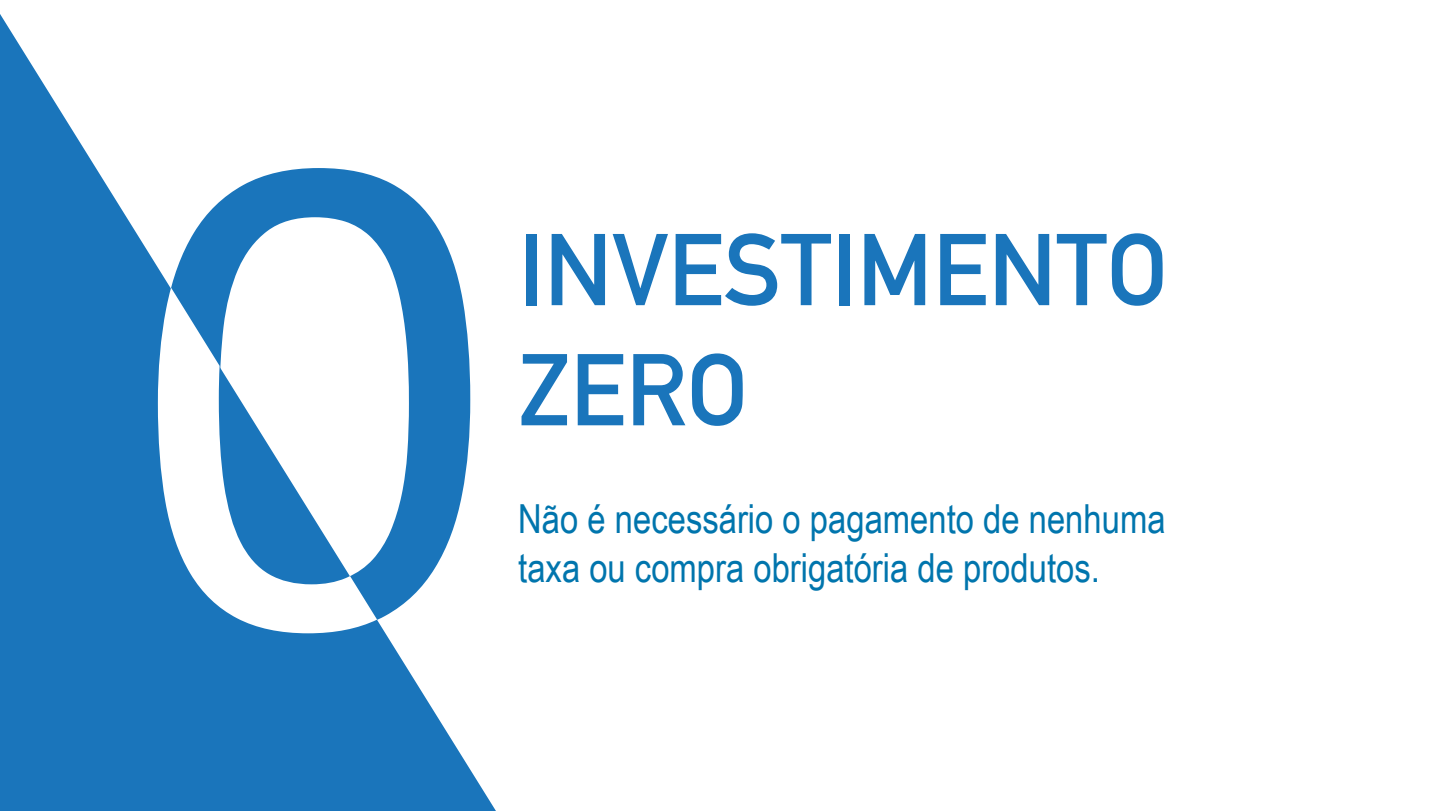
<style>
.page{position:relative;width:1440px;height:811px;background:#fff}
.page>*{position:absolute;margin:0;border:0;box-sizing:border-box;transform-origin:0 0}
.t1{font:713.8px "Calibri";color:#1a75bb}
.t2{font:100px/120px "Alte DIN1451 Mittelschrift";color:#1a75bb}
.t3{font:40px/48px "Arial Narrow";color:#0075ad}
</style>
<div class="page">
<svg style="left:0;top:14px;width:496px;height:796px"></svg>
<svg style="left:158px;top:287px;width:219px;height:346px"></svg>
<h1 class="t1" style="left:133px;top:-63px;width:363px">0</h1>
<h2 class="t2" style="left:518px;top:209px;width:651px">INVESTIMENTO<br>ZERO</h2>
<p class="t3" style="left:518px;top:493px;width:649px">Não é necessário o pagamento de nenhuma taxa ou compra obrigatória de produtos.</p>
</div>
